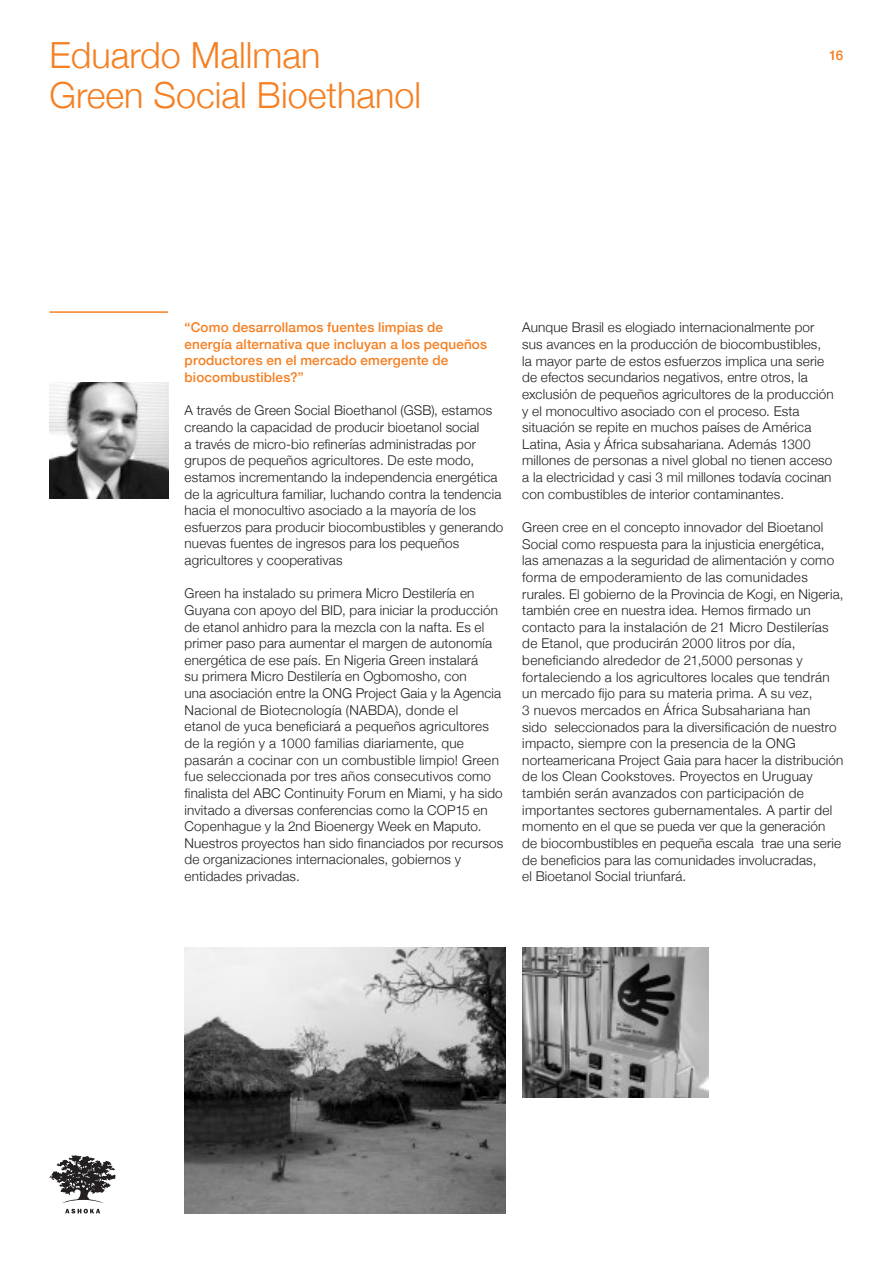
<style>
.page{position:relative;width:893px;height:1263px;background:#fff}
.page>*{position:absolute;margin:0;border:0;box-sizing:border-box;transform-origin:0 0}
.t1{font:300 36px/40.5px "Helvetica Neue";color:#f57f21}
.t2{font:300 13.5px/16.6px "Helvetica Neue";letter-spacing:.01em;color:#231f20}
.t3{font:500 13.5px/16.6px "Helvetica Neue";letter-spacing:.01em;color:#f57f21}
</style>
<div class="page">
<svg style="left:65px;top:1209px;width:35px;height:4px"></svg>
<svg style="left:50px;top:1155px;width:66px;height:48px"></svg>
<img style="left:522px;top:947px;width:186px;height:150px">
<img style="left:50px;top:383px;width:118px;height:115px">
<hr style="left:50px;top:311px;width:118px;height:2px;background:#f57f21">
<img style="left:185px;top:947px;width:321px;height:266px">
<h1 class="t1" style="left:50px;top:33px;width:373px">Eduardo Mallman<br>Green Social Bioethanol</h1>
<p class="t3" style="left:829px;top:46px;width:16px">16</p>
<p class="t3" style="left:185px;top:318px;width:304px">“Como desarrollamos fuentes limpias de energía alternativa que incluyan a los pequeños productores en el mercado emergente de biocombustibles?”</p>
<p class="t2" style="left:185px;top:401px;width:320px">A través de Green Social Bioethanol (GSB), estamos creando la capacidad de producir bioetanol social<br>a través de micro-bio refinerías administradas por grupos de pequeños agricultores. De este modo, estamos incrementando la independencia energética de la agricultura familiar, luchando contra la tendencia hacia el monocultivo asociado a la mayoría de los esfuerzos para producir biocombustibles y generando nuevas fuentes de ingresos para los pequeños agricultores y cooperativas</p>
<p class="t2" style="left:185px;top:584px;width:320px">Green ha instalado su primera Micro Destilería en Guyana con apoyo del BID, para iniciar la producción de etanol anhidro para la mezcla con la nafta. Es el primer paso para aumentar el margen de autonomía energética de ese país. En Nigeria Green instalará<br>su primera Micro Destilería en Ogbomosho, con<br>una asociación entre la ONG Project Gaia y la Agencia Nacional de Biotecnología (NABDA), donde el<br>etanol de yuca beneficiará a pequeños agricultores de la región y a 1000 familias diariamente, que pasarán a cocinar con un combustible limpio! Green fue seleccionada por tres años consecutivos como finalista del ABC Continuity Forum en Miami, y ha sido invitado a diversas conferencias como la COP15 en Copenhague y la 2nd Bioenergy Week en Maputo.<br>Nuestros proyectos han sido financiados por recursos de organizaciones internacionales, gobiernos y entidades privadas.</p>
<p class="t2" style="left:522px;top:318px;width:313px">Aunque Brasil es elogiado internacionalmente por sus avances en la producción de biocombustibles, la mayor parte de estos esfuerzos implica una serie de efectos secundarios negativos, entre otros, la exclusión de pequeños agricultores de la producción y el monocultivo asociado con el proceso. Esta situación se repite en muchos países de América Latina, Asia y África subsahariana. Además 1300 millones de personas a nivel global no tienen acceso a la electricidad y casi 3 mil millones todavía cocinan con combustibles de interior contaminantes.</p>
<p class="t2" style="left:522px;top:518px;width:323px">Green cree en el concepto innovador del Bioetanol Social como respuesta para la injusticia energética, las amenazas a la seguridad de alimentación y como forma de empoderamiento de las comunidades rurales. El gobierno de la Provincia de Kogi, en Nigeria, también cree en nuestra idea. Hemos firmado un contacto para la instalación de 21 Micro Destilerías de Etanol, que producirán 2000 litros por día, beneficiando alrededor de 21,5000 personas y fortaleciendo a los agricultores locales que tendrán un mercado fijo para su materia prima. A su vez,<br>3 nuevos mercados en África Subsahariana han<br>sido seleccionados para la diversificación de nuestro impacto, siempre con la presencia de la ONG norteamericana Project Gaia para hacer la distribución de los Clean Cookstoves. Proyectos en Uruguay también serán avanzados con participación de importantes sectores gubernamentales. A partir del momento en el que se pueda ver que la generación de biocombustibles en pequeña escala trae una serie de beneficios para las comunidades involucradas,<br>el Bioetanol Social triunfará.</p>
</div>
